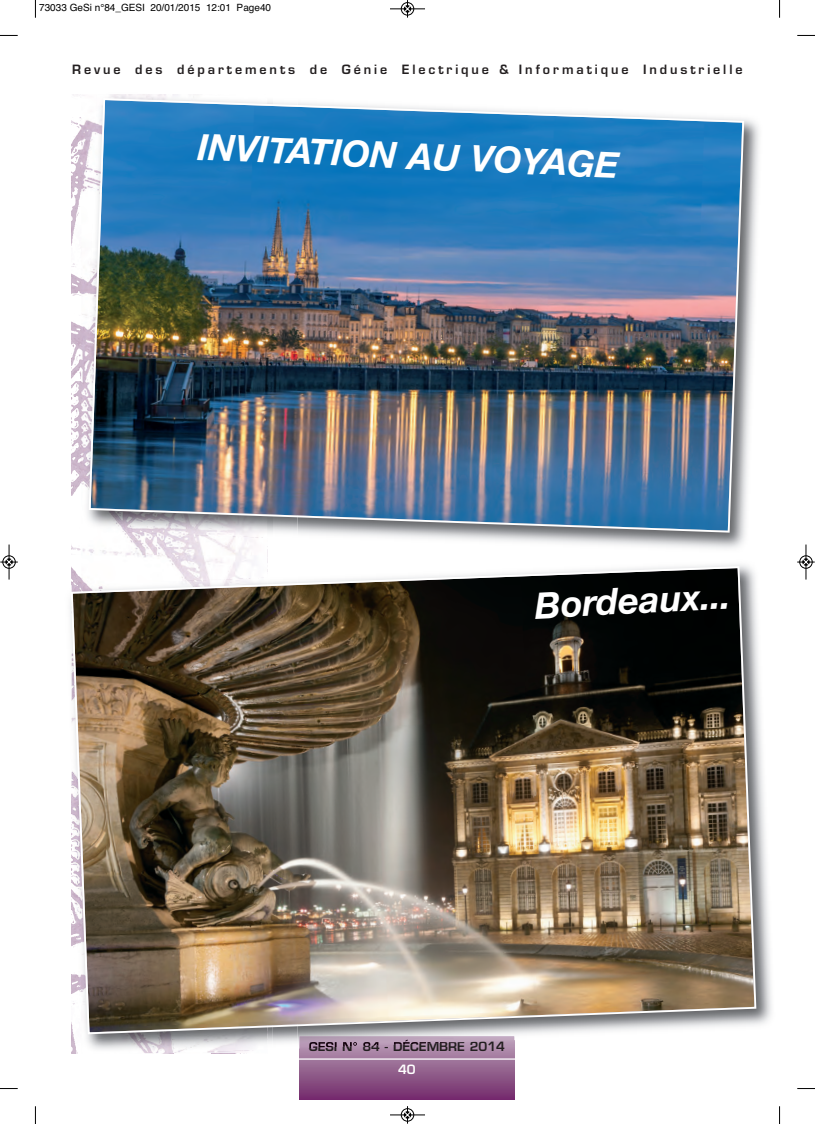
<style>
.page{position:relative;width:815px;height:1124px;background:#fff}
.page>*{position:absolute;margin:0;border:0;box-sizing:border-box;transform-origin:0 0}
.t1{font:italic 700 36.25px "Helvetica Neue";color:#fff}
.t2{font:600 12.5px "Eurostile";letter-spacing:.23em;color:#231f20}
.t3{font:600 12.5px "Eurostile";color:#231f20}
.t4{font:600 12.5px "Eurostile";color:#fff}
.t5{font:10px "Helvetica";color:#000}
</style>
<div class="page">
<img style="left:72px;top:94px;width:9px;height:958px">
<img style="left:267px;top:546px;width:1px;height:17px">
<img style="left:82px;top:537px;width:181px;height:28px">
<svg style="left:300px;top:1048px;width:214px;height:51px;background:#915d8c"></svg>
<hr style="left:294px;top:1058px;width:224px;height:1px;background:#fff">
<img style="left:298px;top:119px;width:461px;height:430px">
<img style="left:81px;top:94px;width:170px;height:443px">
<img style="left:88px;top:97px;width:657px;height:436px">
<img style="left:298px;top:564px;width:474px;height:484px">
<img style="left:143px;top:1052px;width:34px;height:2px">
<img style="left:267px;top:1035px;width:31px;height:8px">
<img style="left:72px;top:1035px;width:9px;height:15px">
<img style="left:86px;top:1035px;width:181px;height:17px">
<img style="left:300px;top:1036px;width:214px;height:12px">
<img style="left:309px;top:1041px;width:70px;height:6px">
<img style="left:394px;top:1039px;width:70px;height:5px">
<img style="left:70px;top:565px;width:687px;height:470px">
<svg style="left:35px;top:0;width:1px;height:18px"></svg>
<svg style="left:0;top:35px;width:18px;height:1px"></svg>
<svg style="left:779px;top:0;width:1px;height:18px"></svg>
<svg style="left:797px;top:35px;width:18px;height:1px"></svg>
<svg style="left:35px;top:1106px;width:1px;height:17px"></svg>
<svg style="left:0;top:1088px;width:18px;height:1px"></svg>
<svg style="left:779px;top:1106px;width:1px;height:17px"></svg>
<svg style="left:797px;top:1088px;width:18px;height:1px"></svg>
<div style="left:401px;top:2px;width:13px;height:14px;border:1px solid #fff;border-radius:50%"></div>
<hr style="left:390px;top:9px;width:35px;height:1px;background:#000">
<div style="left:401px;top:2px;width:13px;height:13px;border:1px solid #000;border-radius:50%"></div>
<svg style="left:404px;top:0;width:7px;height:18px"></svg>
<hr style="left:390px;top:1114px;width:35px;height:1px;background:#000">
<div style="left:401px;top:1108px;width:13px;height:13px;border:1px solid #000;border-radius:50%"></div>
<svg style="left:404px;top:1106px;width:7px;height:17px"></svg>
<div style="left:2px;top:555px;width:14px;height:13px;border:1px solid #fff;border-radius:50%"></div>
<hr style="left:9px;top:544px;width:1px;height:35px;background:#000">
<div style="left:3px;top:555px;width:12px;height:13px;border:1px solid #000;border-radius:50%"></div>
<svg style="left:0;top:558px;width:18px;height:7px"></svg>
<div style="left:799px;top:555px;width:14px;height:13px;border:1px solid #fff;border-radius:50%"></div>
<hr style="left:806px;top:544px;width:1px;height:35px;background:#000">
<div style="left:800px;top:555px;width:12px;height:13px;border:1px solid #000;border-radius:50%"></div>
<svg style="left:797px;top:558px;width:18px;height:7px"></svg>
<p class="t5" style="left:39px;top:2px;width:233px">73033 GeSi n°84_GESI 20/01/2015 12:01 Page40</p>
<p class="t2" style="left:72px;top:65px;width:672px">Revue des départements de Génie Electrique &amp; Informatique Industrielle</p>
<h1 class="t1" style="left:198px;top:125px;width:423px;rotate:2deg">invitation au voyage</h1>
<h1 class="t1" style="left:534px;top:583px;width:198px;rotate:-3deg">Bordeaux...</h1>
<p class="t3" style="left:309px;top:1041px;width:198px">GESI N° 84 - DÉCEMBRE 2014</p>
<p class="t4" style="left:398px;top:1064px;width:19px">40</p>
</div>
